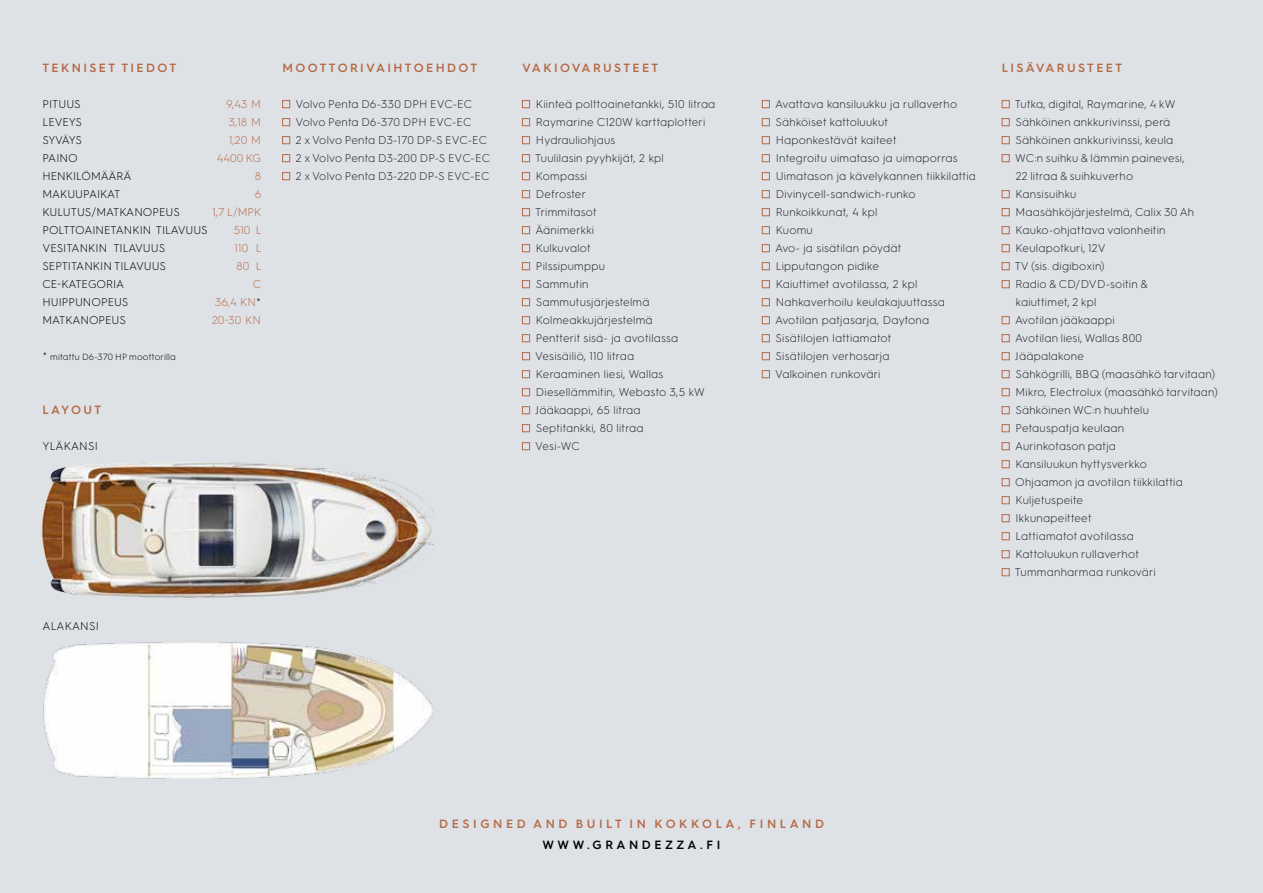
<style>
.page{position:relative;width:1263px;height:893px;background:#dee2e6}
.page>*{position:absolute;margin:0;border:0;box-sizing:border-box;transform-origin:0 0}
.t1{font:600 12px "Hurme Geometric Sans 3";letter-spacing:.2em;color:#b66a46}
.t2{font:600 12px "Hurme Geometric Sans 3";letter-spacing:.3em;color:#b66a46}
.t3{font:600 12px "Hurme Geometric Sans 3";letter-spacing:.29em;color:#000}
.t4{font:300 11.25px/18px "Hurme Geometric Sans 3";letter-spacing:.02em;color:#212121}
.t5{font:300 11.25px "Hurme Geometric Sans 3";color:#000}
.t6{font:300 11.25px "Hurme Geometric Sans 3";color:#b66a46}
.t7{font:300 11.25px "Hurme Geometric Sans 3";letter-spacing:.02em;color:#000}
.t8{font:300 9px "Hurme Geometric Sans 3";letter-spacing:.02em;color:#000}
.s1{color:#000}
.s2{font-size:11.25px}
</style>
<div class="page">
<img style="left:41px;top:462px;width:393px;height:136px">
<img style="left:43px;top:642px;width:390px;height:137px">
<div style="left:282px;top:100px;width:8px;height:8px;border:1px solid #b66a46"></div>
<div style="left:282px;top:118px;width:8px;height:8px;border:1px solid #b66a46"></div>
<div style="left:282px;top:136px;width:8px;height:8px;border:1px solid #b66a46"></div>
<div style="left:282px;top:154px;width:8px;height:8px;border:1px solid #b66a46"></div>
<div style="left:282px;top:172px;width:8px;height:8px;border:1px solid #b66a46"></div>
<div style="left:522px;top:100px;width:8px;height:8px;border:1px solid #b66a46"></div>
<div style="left:522px;top:118px;width:8px;height:8px;border:1px solid #b66a46"></div>
<div style="left:522px;top:136px;width:8px;height:8px;border:1px solid #b66a46"></div>
<div style="left:522px;top:154px;width:8px;height:8px;border:1px solid #b66a46"></div>
<div style="left:522px;top:172px;width:8px;height:8px;border:1px solid #b66a46"></div>
<div style="left:522px;top:190px;width:8px;height:8px;border:1px solid #b66a46"></div>
<div style="left:522px;top:208px;width:8px;height:8px;border:1px solid #b66a46"></div>
<div style="left:522px;top:226px;width:8px;height:8px;border:1px solid #b66a46"></div>
<div style="left:522px;top:244px;width:8px;height:8px;border:1px solid #b66a46"></div>
<div style="left:522px;top:262px;width:8px;height:8px;border:1px solid #b66a46"></div>
<div style="left:522px;top:280px;width:8px;height:8px;border:1px solid #b66a46"></div>
<div style="left:522px;top:298px;width:8px;height:8px;border:1px solid #b66a46"></div>
<div style="left:522px;top:316px;width:8px;height:8px;border:1px solid #b66a46"></div>
<div style="left:522px;top:334px;width:8px;height:8px;border:1px solid #b66a46"></div>
<div style="left:522px;top:352px;width:8px;height:8px;border:1px solid #b66a46"></div>
<div style="left:522px;top:370px;width:8px;height:8px;border:1px solid #b66a46"></div>
<div style="left:522px;top:388px;width:8px;height:8px;border:1px solid #b66a46"></div>
<div style="left:522px;top:406px;width:8px;height:8px;border:1px solid #b66a46"></div>
<div style="left:522px;top:424px;width:8px;height:8px;border:1px solid #b66a46"></div>
<div style="left:522px;top:442px;width:8px;height:8px;border:1px solid #b66a46"></div>
<div style="left:762px;top:100px;width:8px;height:8px;border:1px solid #b66a46"></div>
<div style="left:762px;top:118px;width:8px;height:8px;border:1px solid #b66a46"></div>
<div style="left:762px;top:136px;width:8px;height:8px;border:1px solid #b66a46"></div>
<div style="left:762px;top:154px;width:8px;height:8px;border:1px solid #b66a46"></div>
<div style="left:762px;top:172px;width:8px;height:8px;border:1px solid #b66a46"></div>
<div style="left:762px;top:190px;width:8px;height:8px;border:1px solid #b66a46"></div>
<div style="left:762px;top:208px;width:8px;height:8px;border:1px solid #b66a46"></div>
<div style="left:762px;top:226px;width:8px;height:8px;border:1px solid #b66a46"></div>
<div style="left:762px;top:244px;width:8px;height:8px;border:1px solid #b66a46"></div>
<div style="left:762px;top:262px;width:8px;height:8px;border:1px solid #b66a46"></div>
<div style="left:762px;top:280px;width:8px;height:8px;border:1px solid #b66a46"></div>
<div style="left:762px;top:298px;width:8px;height:8px;border:1px solid #b66a46"></div>
<div style="left:762px;top:316px;width:8px;height:8px;border:1px solid #b66a46"></div>
<div style="left:762px;top:334px;width:8px;height:8px;border:1px solid #b66a46"></div>
<div style="left:762px;top:352px;width:8px;height:8px;border:1px solid #b66a46"></div>
<div style="left:762px;top:370px;width:8px;height:8px;border:1px solid #b66a46"></div>
<div style="left:1002px;top:100px;width:7px;height:8px;border:1px solid #b66a46"></div>
<div style="left:1002px;top:118px;width:7px;height:8px;border:1px solid #b66a46"></div>
<div style="left:1002px;top:136px;width:7px;height:8px;border:1px solid #b66a46"></div>
<div style="left:1002px;top:154px;width:7px;height:8px;border:1px solid #b66a46"></div>
<div style="left:1002px;top:190px;width:7px;height:8px;border:1px solid #b66a46"></div>
<div style="left:1002px;top:208px;width:7px;height:8px;border:1px solid #b66a46"></div>
<div style="left:1002px;top:226px;width:7px;height:8px;border:1px solid #b66a46"></div>
<div style="left:1002px;top:244px;width:7px;height:8px;border:1px solid #b66a46"></div>
<div style="left:1002px;top:262px;width:7px;height:8px;border:1px solid #b66a46"></div>
<div style="left:1002px;top:280px;width:7px;height:8px;border:1px solid #b66a46"></div>
<div style="left:1002px;top:316px;width:7px;height:8px;border:1px solid #b66a46"></div>
<div style="left:1002px;top:334px;width:7px;height:8px;border:1px solid #b66a46"></div>
<div style="left:1002px;top:352px;width:7px;height:8px;border:1px solid #b66a46"></div>
<div style="left:1002px;top:370px;width:7px;height:8px;border:1px solid #b66a46"></div>
<div style="left:1002px;top:388px;width:7px;height:8px;border:1px solid #b66a46"></div>
<div style="left:1002px;top:406px;width:7px;height:8px;border:1px solid #b66a46"></div>
<div style="left:1002px;top:424px;width:7px;height:8px;border:1px solid #b66a46"></div>
<div style="left:1002px;top:442px;width:7px;height:8px;border:1px solid #b66a46"></div>
<div style="left:1002px;top:460px;width:7px;height:8px;border:1px solid #b66a46"></div>
<div style="left:1002px;top:478px;width:7px;height:8px;border:1px solid #b66a46"></div>
<div style="left:1002px;top:496px;width:7px;height:8px;border:1px solid #b66a46"></div>
<div style="left:1002px;top:514px;width:7px;height:8px;border:1px solid #b66a46"></div>
<div style="left:1002px;top:532px;width:7px;height:8px;border:1px solid #b66a46"></div>
<div style="left:1002px;top:550px;width:7px;height:8px;border:1px solid #b66a46"></div>
<div style="left:1002px;top:568px;width:7px;height:8px;border:1px solid #b66a46"></div>
<p class="t1" style="left:43px;top:59px;width:135px">TEKNISET TIEDOT</p>
<p class="t5" style="left:43px;top:96px;width:40px">PITUUS</p>
<p class="t6" style="left:226px;top:96px;width:36px">9,43 M</p>
<p class="t5" style="left:43px;top:114px;width:41px">LEVEYS</p>
<p class="t6" style="left:229px;top:114px;width:34px">3,18 M</p>
<p class="t5" style="left:43px;top:132px;width:41px">SYVÄYS</p>
<p class="t6" style="left:229px;top:132px;width:34px">1,20 M</p>
<p class="t5" style="left:43px;top:150px;width:37px">PAINO</p>
<p class="t6" style="left:217px;top:150px;width:46px">4400 KG</p>
<p class="t5" style="left:43px;top:168px;width:90px">HENKILÖMÄÄRÄ</p>
<p class="t6" style="left:255px;top:168px;width:8px">8</p>
<p class="t5" style="left:43px;top:186px;width:79px">MAKUUPAIKAT</p>
<p class="t6" style="left:255px;top:186px;width:8px">6</p>
<p class="t5" style="left:43px;top:204px;width:139px">KULUTUS/MATKANOPEUS</p>
<p class="t6" style="left:212px;top:204px;width:51px">1,7 L/MPK</p>
<p class="t5" style="left:43px;top:222px;width:167px">POLTTOAINETANKIN TILAVUUS</p>
<p class="t6" style="left:234px;top:222px;width:29px">510 L</p>
<p class="t5" style="left:43px;top:240px;width:124px">VESITANKIN TILAVUUS</p>
<p class="t6" style="left:235px;top:240px;width:29px">110 L</p>
<p class="t5" style="left:43px;top:258px;width:125px">SEPTITANKIN TILAVUUS</p>
<p class="t6" style="left:236px;top:258px;width:27px">80 L</p>
<p class="t5" style="left:43px;top:276px;width:83px">CE-KATEGORIA</p>
<p class="t6" style="left:253px;top:276px;width:10px">C</p>
<p class="t5" style="left:43px;top:294px;width:87px">HUIPPUNOPEUS</p>
<p class="t6" style="left:215px;top:294px;width:48px">36,4 KN<span class="s1">*</span></p>
<p class="t5" style="left:43px;top:312px;width:85px">MATKANOPEUS</p>
<p class="t6" style="left:212px;top:312px;width:51px">20-30 KN</p>
<p class="t8" style="left:43px;top:351px;width:135px"><span class="s2">*</span> mitattu D6-370 HP moottorilla</p>
<p class="t1" style="left:43px;top:401px;width:60px">LAYOUT</p>
<p class="t7" style="left:43px;top:438px;width:57px">YLÄKANSI</p>
<p class="t1" style="left:282px;top:59px;width:196px">MOOTTORIVAIHTOEHDOT</p>
<p class="t4" style="left:295px;top:94px;width:196px">Volvo Penta D6-330 DPH EVC-EC<br>Volvo Penta D6-370 DPH EVC-EC<br>2 x Volvo Penta D3-170 DP-S EVC-EC<br>2 x Volvo Penta D3-200 DP-S EVC-EC<br>2 x Volvo Penta D3-220 DP-S EVC-EC</p>
<p class="t7" style="left:43px;top:618px;width:58px">ALAKANSI</p>
<p class="t1" style="left:522px;top:59px;width:138px">VAKIOVARUSTEET</p>
<p class="t4" style="left:535px;top:94px;width:182px">Kiinteä polttoainetankki, 510 litraa<br>Raymarine C120W karttaplotteri<br>Hydrauliohjaus<br>Tuulilasin pyyhkijät, 2 kpl<br>Kompassi<br>Defroster<br>Trimmitasot<br>Äänimerkki<br>Kulkuvalot<br>Pilssipumppu<br>Sammutin<br>Sammutusjärjestelmä<br>Kolmeakkujärjestelmä<br>Pentterit sisä- ja avotilassa<br>Vesisäiliö, 110 litraa<br>Keraaminen liesi, Wallas<br>Diesellämmitin, Webasto 3,5 kW<br>Jääkaappi, 65 litraa<br>Septitankki, 80 litraa<br>Vesi-WC</p>
<p class="t4" style="left:775px;top:94px;width:202px">Avattava kansiluukku ja rullaverho<br>Sähköiset kattoluukut<br>Haponkestävät kaiteet<br>Integroitu uimataso ja uimaporras<br>Uimatason ja kävelykannen tiikkilattia<br>Divinycell-sandwich-runko<br>Runkoikkunat, 4 kpl<br>Kuomu<br>Avo- ja sisätilan pöydät<br>Lipputangon pidike<br>Kaiuttimet avotilassa, 2 kpl<br>Nahkaverhoilu keulakajuuttassa<br>Avotilan patjasarja, Daytona<br>Sisätilojen lattiamatot<br>Sisätilojen verhosarja<br>Valkoinen runkoväri</p>
<p class="t1" style="left:1002px;top:59px;width:122px">LISÄVARUSTEET</p>
<p class="t4" style="left:1015px;top:94px;width:205px">Tutka, digital, Raymarine, 4 kW<br>Sähköinen ankkurivinssi, perä<br>Sähköinen ankkurivinssi, keula<br>WC:n suihku &amp; lämmin painevesi,<br>22 litraa &amp; suihkuverho<br>Kansisuihku<br>Maasähköjärjestelmä, Calix 30 Ah<br>Kauko-ohjattava valonheitin<br>Keulapotkuri, 12V<br>TV (sis. digiboxin)<br>Radio &amp; CD/DVD-soitin &amp;<br>kaiuttimet, 2 kpl<br>Avotilan jääkaappi<br>Avotilan liesi, Wallas 800<br>Jääpalakone<br>Sähkögrilli, BBQ (maasähkö tarvitaan)<br>Mikro, Electrolux (maasähkö tarvitaan)<br>Sähköinen WC:n huuhtelu<br>Petauspatja keulaan<br>Aurinkotason patja<br>Kansiluukun hyttysverkko<br>Ohjaamon ja avotilan tiikkilattia<br>Kuljetuspeite<br>Ikkunapeitteet<br>Lattiamatot avotilassa<br>Kattoluukun rullaverhot<br>Tummanharmaa runkoväri</p>
<p class="t2" style="left:439px;top:816px;width:386px">DESIGNED AND BUILT IN KOKKOLA, FINLAND</p>
<p class="t3" style="left:543px;top:837px;width:179px">WWW.GRANDEZZA.FI</p>
</div>
